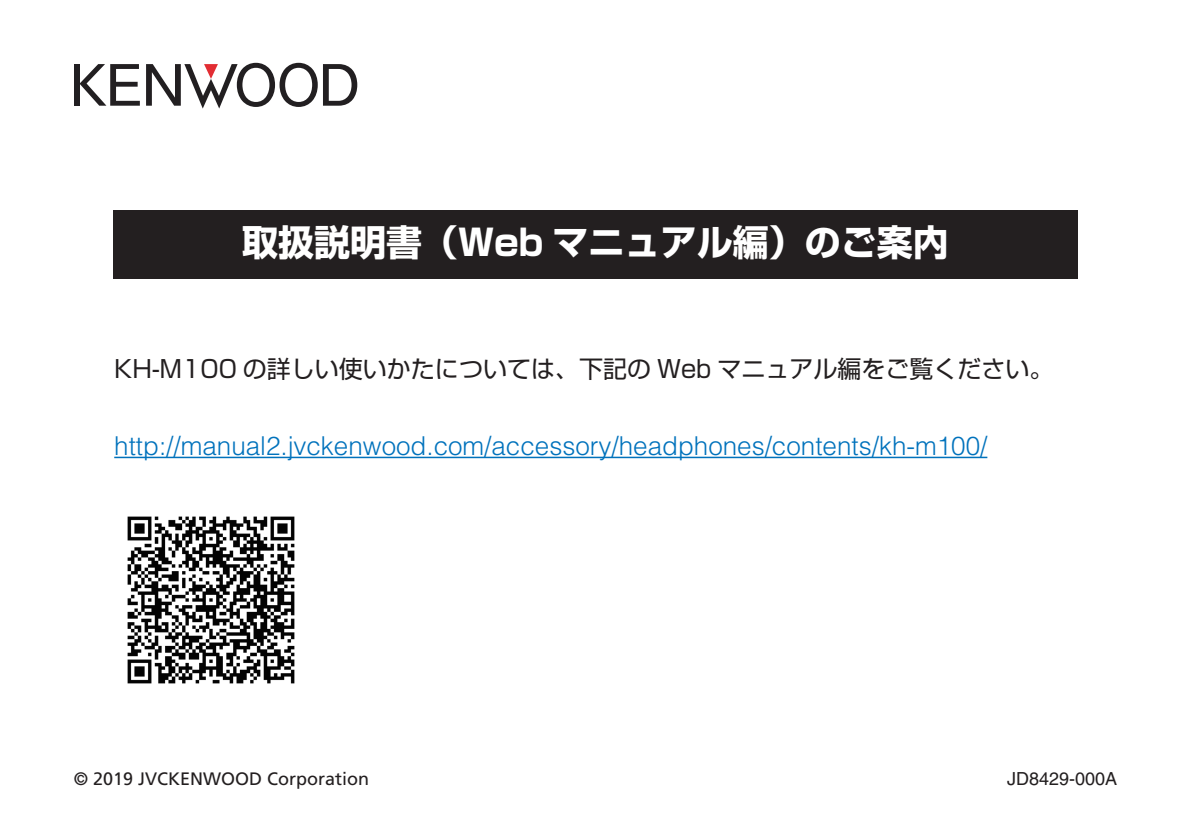
<style>
.page{position:relative;width:1191px;height:840px;background:#fff}
.page>*{position:absolute;margin:0;border:0;box-sizing:border-box;transform-origin:0 0}
.t1{font:700 36px "Shin Go Pro";color:#fff}
.t2{font:300 26px "Helvetica";color:#0072bc}
.t3{font:24px "Shin Go Pro";color:#231f20}
.t4{font:18px "Frutiger LT Std";color:#231f20}
.t5{font:18px "Helvetica";color:#231f20}
</style>
<div class="page">
<hr style="left:114px;top:456px;width:873px;height:2px;background:#0072bc">
<img style="left:127px;top:516px;width:168px;height:168px">
<div style="left:113px;top:210px;width:964px;height:68px;background:#231f20"></div>
<div style="left:74px;top:64px;width:6px;height:42px;background:#221f21"></div>
<svg style="left:80px;top:64px;width:60px;height:42px"></svg>
<svg style="left:146px;top:63px;width:211px;height:45px"></svg>
<h1 class="t1" style="left:242px;top:214px;width:708px">取扱説明書（Web マニュアル編）のご案内</h1>
<p class="t3" style="left:114px;top:349px;width:940px">KH-M100 の詳しい使いかたについては、下記の Web マニュアル編をご覧ください。</p>
<p class="t2" style="left:114px;top:429px;width:874px">http://manual2.jvckenwood.com/accessory/headphones/contents/kh-m100/</p>
<p class="t4" style="left:74px;top:767px;width:297px">© 2019 JVCKENWOOD Corporation</p>
<p class="t5" style="left:1007px;top:767px;width:112px">JD8429-000A</p>
</div>
